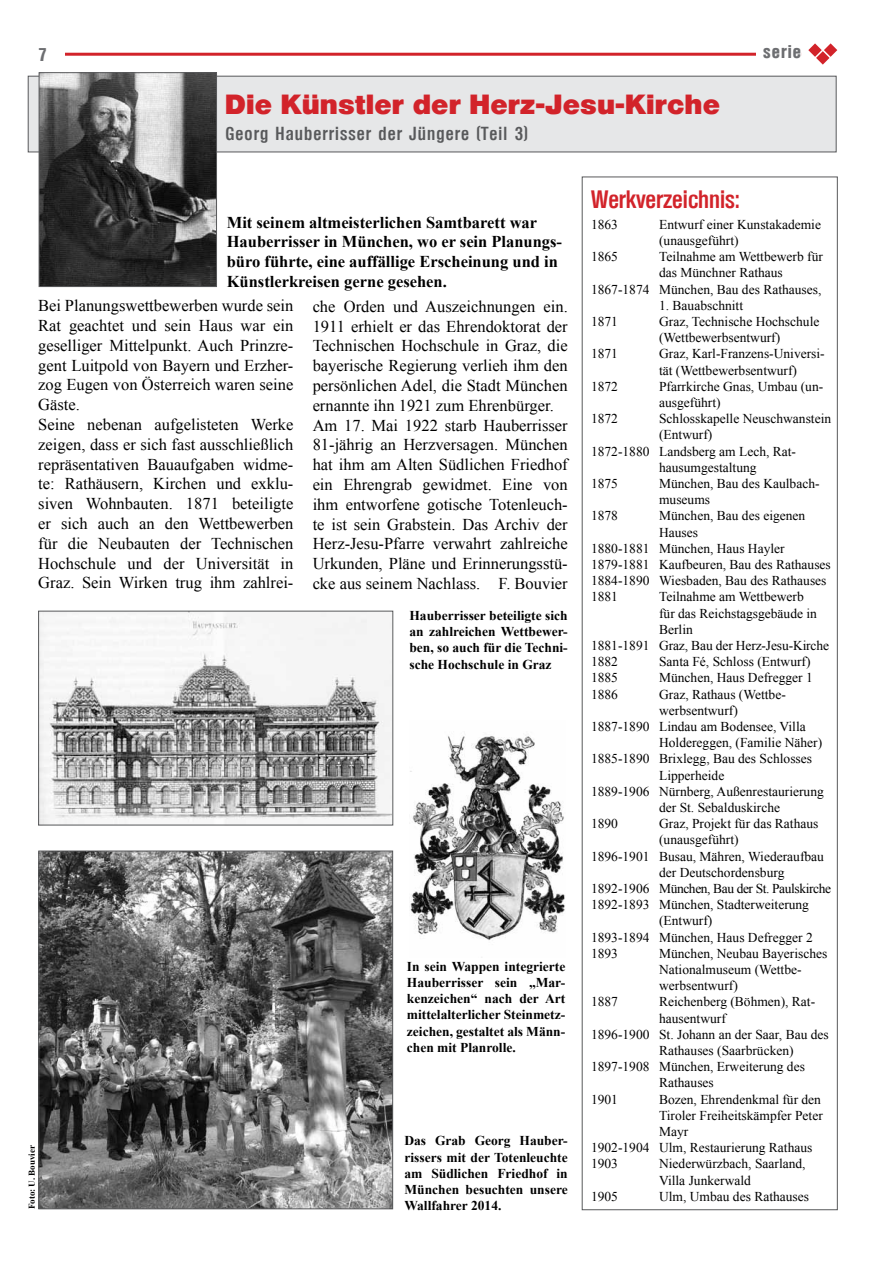
<style>
.page{position:relative;width:893px;height:1263px;background:#fff}
.page>*{position:absolute;margin:0;border:0;box-sizing:border-box;transform-origin:0 0}
.t1{font:800 27px "Olympia";letter-spacing:.03em;color:#d2232a}
.t2{font:600 condensed 24px "Olympia";color:#d2232a}
.t3{font:600 condensed 18px "Olympia";letter-spacing:.06em;color:#58595b}
.t4{font:700 condensed 18px "Olympia";letter-spacing:.06em;color:#6d6e71}
.t5{font:16.5px/19.8px "Times New Roman";color:#000}
.t6{font:700 16.5px/19.8px "Times New Roman";color:#000}
.t7{font:13.5px/16.2px "Times New Roman";color:#000}
.t8{font:700 13.5px/16.2px "Times New Roman";color:#000;text-align:justify}
.t9{font:13.5px "Times New Roman";letter-spacing:-.03em;color:#000}
.t10{font:700 9px "Times New Roman";color:#000}
</style>
<div class="page">
<hr style="left:65px;top:53px;width:736px;height:3px;background:#d2232a">
<svg style="left:808px;top:43px;width:29px;height:22px"></svg>
<div style="left:757px;top:38px;width:44px;height:23px;background:#fff"></div>
<img style="left:40px;top:613px;width:351px;height:210px">
<div style="left:38px;top:611px;width:355px;height:214px;border:1px solid #58595b"></div>
<div style="left:28px;top:76px;width:808px;height:76px;background:#e6e7e8"></div>
<div style="left:28px;top:76px;width:808px;height:76px;border:1px solid #58595b"></div>
<img style="left:41px;top:74px;width:174px;height:211px">
<div style="left:39px;top:72px;width:178px;height:215px;border:1px solid #58595b"></div>
<img style="left:40px;top:853px;width:351px;height:354px">
<div style="left:38px;top:851px;width:355px;height:358px;border:1px solid #58595b"></div>
<img style="left:410px;top:735px;width:155px;height:205px">
<h3 class="t4" style="left:38px;top:44px;width:10px">7</h3>
<h3 class="t4" style="left:763px;top:41px;width:39px">serie</h3>
<h1 class="t1" style="left:225px;top:88px;width:496px">Die Künstler der Herz-Jesu-Kirche</h1>
<h3 class="t3" style="left:225px;top:123px;width:304px">Georg Hauberrisser der Jüngere (Teil 3)</h3>
<p class="t6" style="left:227px;top:212px;width:337px">Mit seinem altmeisterlichen Samtbarett war Hauberrisser in München, wo er sein Planungs&shy;büro führte, eine auffällige Erscheinung und in Künstlerkreisen gerne gesehen.</p>
<p class="t5" style="left:38px;top:296px;width:257px">Bei Planungswettbewerben wurde sein Rat geachtet und sein Haus war ein geselliger Mittelpunkt. Auch Prinzre&shy;gent Luitpold von Bayern und Erzher&shy;zog Eugen von Österreich waren seine Gäste.<br>Seine nebenan aufgelisteten Werke zeigen, dass er sich fast ausschließlich repräsentativen Bauaufgaben widme&shy;te: Rathäusern, Kirchen und exklu&shy;siven Wohnbauten. 1871 beteiligte er sich auch an den Wettbewerben für die Neubauten der Technischen Hochschule und der Universität in Graz. Sein Wirken trug ihm zahlrei-</p>
<p class="t5" style="left:313px;top:296px;width:257px">che Orden und Auszeichnungen ein.<br>1911 erhielt er das Ehrendoktorat der Technischen Hochschule in Graz, die bayerische Regierung verlieh ihm den persönlichen Adel, die Stadt München ernannte ihn 1921 zum Ehrenbürger.<br>Am 17. Mai 1922 starb Hauberrisser 81-jährig an Herzversagen. München hat ihm am Alten Südlichen Friedhof ein Ehrengrab gewidmet. Eine von ihm entworfene gotische Totenleuch&shy;te ist sein Grabstein. Das Archiv der Herz-Jesu-Pfarre verwahrt zahlreiche Urkunden, Pläne und Erinnerungsstü&shy;cke aus seinem Nachlass. F. Bouvier</p>
<p class="t8" style="left:409px;top:607px;width:160px">Hauberrisser beteiligte sich an zahlreichen Wettbewer&shy;ben, so auch für die Techni&shy;sche Hochschule in Graz</p>
<p class="t10" style="left:26px;top:1209px;width:66px;rotate:-90deg">Foto: U. Bouvier</p>
<p class="t8" style="left:407px;top:958px;width:160px">In sein Wappen integrierte Hauberrisser sein „Mar&shy;kenzeichen“ nach der Art mittelalterlicher Steinmetz&shy;zeichen, gestaltet als Männ&shy;chen mit Planrolle.</p>
<p class="t8" style="left:404px;top:1132px;width:165px">Das Grab Georg Hauber&shy;rissers mit der Totenleuchte am Südlichen Friedhof in München besuchten unsere</p>
<p class="t8" style="left:404px;top:1197px;width:99px">Wallfahrer 2014.</p>
<h2 class="t2" style="left:591px;top:186px;width:150px">Werkverzeichnis:</h2>
<p class="t7" style="left:591px;top:216px;width:28px">1863</p>
<p class="t7" style="left:659px;top:216px;width:163px">Entwurf einer Kunstakademie (unausgeführt)</p>
<p class="t7" style="left:591px;top:248px;width:28px">1865</p>
<p class="t7" style="left:659px;top:248px;width:165px">Teilnahme am Wettbewerb für</p>
<p class="t7" style="left:659px;top:264px;width:125px">das Münchner Rathaus</p>
<p class="t7" style="left:591px;top:281px;width:232px">1867-1874 München, Bau des Rathauses,</p>
<p class="t7" style="left:659px;top:297px;width:85px">1. Bauabschnitt</p>
<p class="t7" style="left:591px;top:313px;width:28px">1871</p>
<p class="t7" style="left:659px;top:313px;width:162px">Graz, Technische Hochschule (Wettbewerbsentwurf)</p>
<p class="t7" style="left:591px;top:345px;width:28px">1871</p>
<p class="t7" style="left:659px;top:345px;width:167px">Graz, Karl-Franzens-Universi&shy;tät (Wettbewerbsentwurf)</p>
<p class="t7" style="left:591px;top:378px;width:28px">1872</p>
<p class="t7" style="left:659px;top:378px;width:166px">Pfarrkirche Gnas, Umbau (un&shy;ausgeführt)</p>
<p class="t7" style="left:591px;top:410px;width:28px">1872</p>
<p class="t7" style="left:659px;top:410px;width:174px">Schlosskapelle Neuschwanstein</p>
<p class="t7" style="left:659px;top:426px;width:55px">(Entwurf)</p>
<p class="t7" style="left:591px;top:443px;width:206px">1872-1880 Landsberg am Lech, Rat-</p>
<p class="t7" style="left:659px;top:459px;width:99px">hausumgestaltung</p>
<p class="t7" style="left:591px;top:475px;width:28px">1875</p>
<p class="t7" style="left:659px;top:475px;width:162px">München, Bau des Kaulbach&shy;museums</p>
<p class="t7" style="left:591px;top:507px;width:28px">1878</p>
<p class="t7" style="left:659px;top:507px;width:148px">München, Bau des eigenen</p>
<p class="t7" style="left:659px;top:524px;width:40px">Hauses</p>
<p class="t7" style="left:591px;top:540px;width:195px">1880-1881 München, Haus Hayler</p>
<p class="t7" style="left:591px;top:556px;width:241px">1879-1881 Kaufbeuren, Bau des Rathauses</p>
<p class="t7" style="left:591px;top:572px;width:237px">1884-1890 Wiesbaden, Bau des Rathauses</p>
<p class="t7" style="left:591px;top:588px;width:28px">1881</p>
<p class="t7" style="left:659px;top:588px;width:146px">Teilnahme am Wettbewerb</p>
<p class="t7" style="left:659px;top:605px;width:159px">für das Reichstagsgebäude in</p>
<p class="t7" style="left:659px;top:621px;width:35px">Berlin</p>
<p class="t7" style="left:591px;top:637px;width:240px">1881-1891 Graz, Bau der Herz-Jesu-Kirche</p>
<p class="t7" style="left:591px;top:653px;width:28px">1882</p>
<p class="t7" style="left:659px;top:653px;width:153px">Santa Fé, Schloss (Entwurf)</p>
<p class="t7" style="left:591px;top:669px;width:28px">1885</p>
<p class="t7" style="left:659px;top:669px;width:155px">München, Haus Defregger 1</p>
<p class="t7" style="left:591px;top:686px;width:28px">1886</p>
<p class="t7" style="left:659px;top:686px;width:128px">Graz, Rathaus (Wettbe-</p>
<p class="t7" style="left:659px;top:702px;width:80px">werbsentwurf)</p>
<p class="t7" style="left:591px;top:718px;width:216px">1887-1890 Lindau am Bodensee, Villa</p>
<p class="t7" style="left:659px;top:734px;width:165px">Holdereggen, (Familie Näher)</p>
<p class="t7" style="left:591px;top:750px;width:223px">1885-1890 Brixlegg, Bau des Schlosses</p>
<p class="t7" style="left:659px;top:767px;width:67px">Lipperheide</p>
<p class="t7" style="left:591px;top:783px;width:234px">1889-1906 Nürnberg, Außenrestaurierung</p>
<p class="t7" style="left:659px;top:799px;width:123px">der St. Sebalduskirche</p>
<p class="t7" style="left:591px;top:815px;width:28px">1890</p>
<p class="t7" style="left:659px;top:815px;width:161px">Graz, Projekt für das Rathaus</p>
<p class="t7" style="left:659px;top:831px;width:81px">(unausgeführt)</p>
<p class="t7" style="left:591px;top:848px;width:234px">1896-1901 Busau, Mähren, Wiederaufbau</p>
<p class="t7" style="left:659px;top:864px;width:127px">der Deutschordensburg</p>
<p class="t9" style="left:591px;top:879px;width:241px">1892-1906 München, Bau der St. Paulskirche</p>
<p class="t7" style="left:591px;top:896px;width:219px">1892-1893 München, Stadterweiterung</p>
<p class="t7" style="left:659px;top:912px;width:55px">(Entwurf)</p>
<p class="t7" style="left:591px;top:929px;width:223px">1893-1894 München, Haus Defregger 2</p>
<p class="t7" style="left:591px;top:945px;width:28px">1893</p>
<p class="t7" style="left:659px;top:945px;width:170px">München, Neubau Bayerisches<br>Nationalmuseum (Wettbe&shy;werbsentwurf)</p>
<p class="t7" style="left:591px;top:993px;width:28px">1887</p>
<p class="t7" style="left:659px;top:993px;width:158px">Reichenberg (Böhmen), Rat-</p>
<p class="t7" style="left:659px;top:1010px;width:68px">hausentwurf</p>
<p class="t7" style="left:591px;top:1026px;width:239px">1896-1900 St. Johann an der Saar, Bau des</p>
<p class="t7" style="left:659px;top:1042px;width:136px">Rathauses (Saarbrücken)</p>
<p class="t7" style="left:591px;top:1058px;width:215px">1897-1908 München, Erweiterung des</p>
<p class="t7" style="left:659px;top:1074px;width:56px">Rathauses</p>
<p class="t7" style="left:591px;top:1091px;width:28px">1901</p>
<p class="t7" style="left:659px;top:1091px;width:163px">Bozen, Ehrendenkmal für den</p>
<p class="t7" style="left:659px;top:1107px;width:165px">Tiroler Freiheitskämpfer Peter</p>
<p class="t7" style="left:659px;top:1123px;width:31px">Mayr</p>
<p class="t7" style="left:591px;top:1139px;width:223px">1902-1904 Ulm, Restaurierung Rathaus</p>
<p class="t7" style="left:591px;top:1155px;width:28px">1903</p>
<p class="t7" style="left:659px;top:1155px;width:148px">Niederwürzbach, Saarland,<br>Villa Junkerwald</p>
<p class="t7" style="left:591px;top:1188px;width:28px">1905</p>
<p class="t7" style="left:659px;top:1188px;width:151px">Ulm, Umbau des Rathauses</p>
</div>
